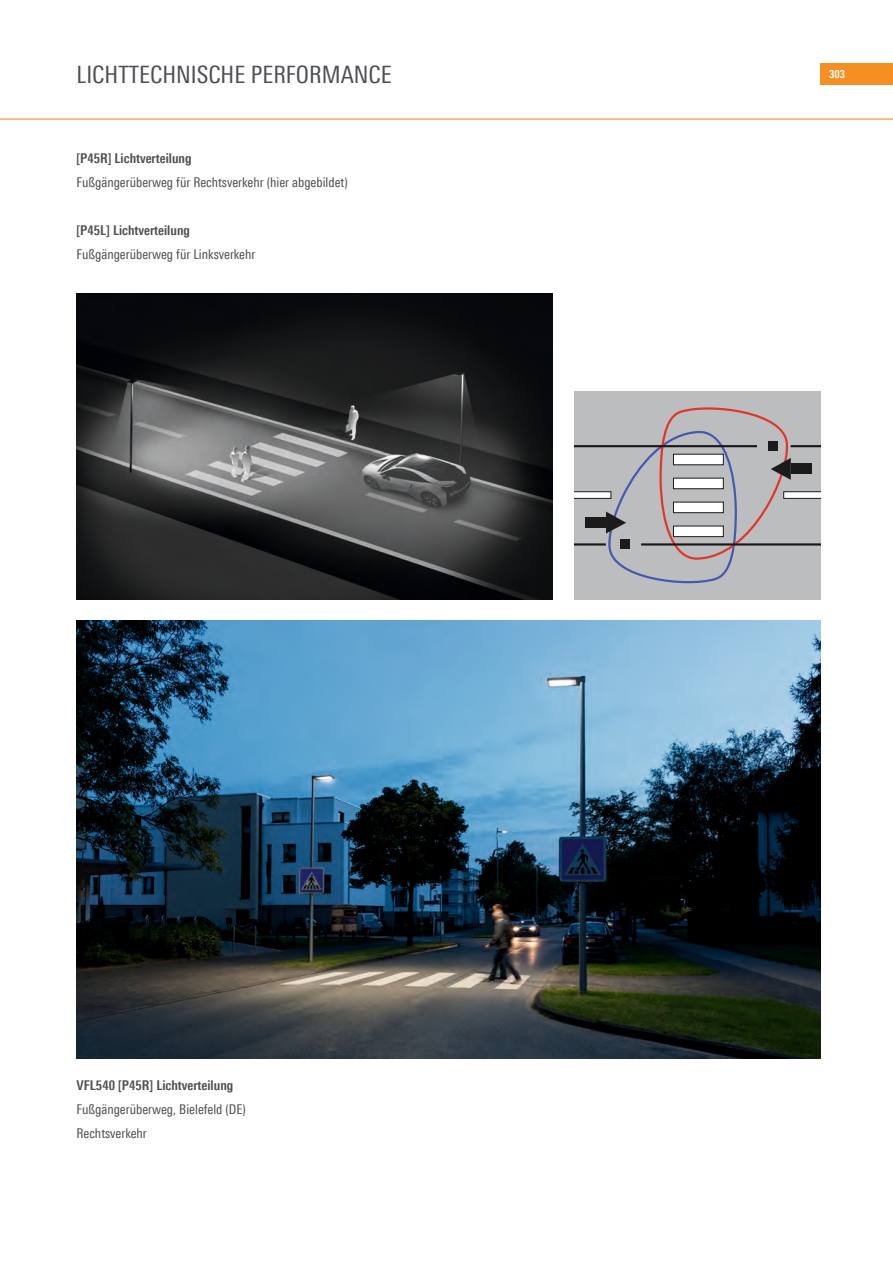
<style>
.page{position:relative;width:893px;height:1263px;background:#fff}
.page>*{position:absolute;margin:0;border:0;box-sizing:border-box;transform-origin:0 0}
.t1{font:24px "Linotype Univers 420 Cn";color:#4d4f53}
.body{font:13.5px/24px "Linotype Univers 420 Cn";color:#4d4f53}
.body-2{font:700 13.5px "Linotype Univers 620 Cn";color:#4d4f53}
.t2{font:700 11.25px "Linotype Univers 620 Cn";color:#fff}
.s1{font-family:"Linotype Univers 620 Cn";font-weight:700}
</style>
<div class="page">
<div style="left:821px;top:64px;width:72px;height:21px;background:#f68f22"></div>
<hr style="left:0;top:118px;width:893px;height:2px;background:#f68f22">
<img style="left:77px;top:621px;width:744px;height:438px">
<img style="left:77px;top:293px;width:476px;height:307px">
<div style="left:574px;top:391px;width:247px;height:209px;background:#bcbdbf"></div>
<svg style="left:574px;top:407px;width:247px;height:177px"></svg>
<p class="t1" style="left:77px;top:61px;width:317px">LICHTTECHNISCHE PERFORMANCE</p>
<p class="t2" style="left:829px;top:68px;width:17px">303</p>
<p class="body-2" style="left:77px;top:151px;width:117px">[P45R] Lichtverteilung</p>
<p class="body" style="left:77px;top:171px;width:273px">Fußgängerüberweg für Rechtsverkehr (hier abgebildet)</p>
<p class="body-2" style="left:77px;top:223px;width:115px">[P45L] Lichtverteilung</p>
<p class="body" style="left:77px;top:243px;width:180px">Fußgängerüberweg für Linksverkehr</p>
<p class="body" style="left:77px;top:1073px;width:171px"><span class="s1">VFL540 [P45R] Lichtverteilung<br></span>Fußgängerüberweg, Bielefeld (DE)<br>Rechtsverkehr</p>
</div>
